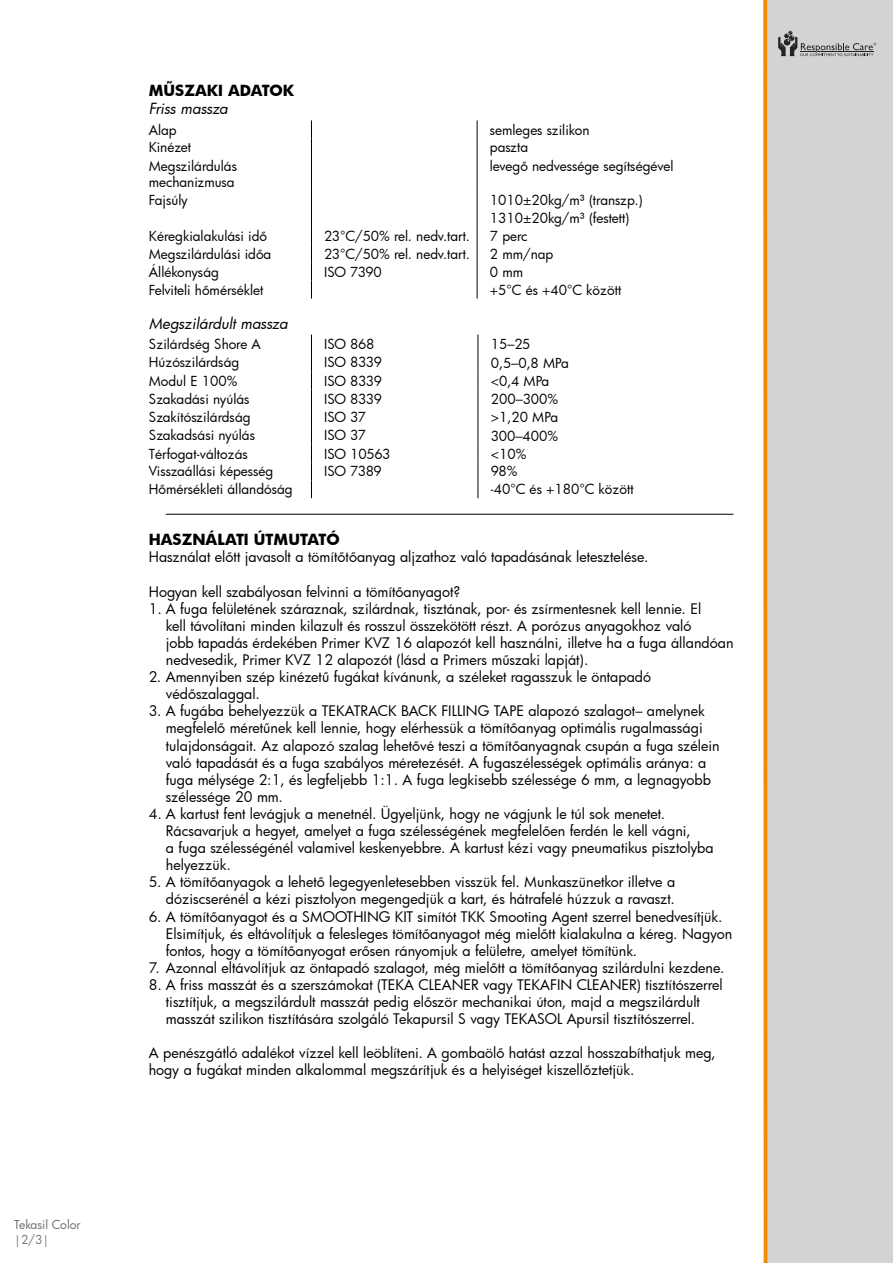
<style>
.page{position:relative;width:893px;height:1263px;background:#fff}
.page>*{position:absolute;margin:0;border:0;box-sizing:border-box;transform-origin:0 0}
.t1{font:700 15px "Futura";color:#000}
.t2{font:italic 15px "Futura";letter-spacing:-.005em;color:#000}
.t3{font:14.25px/17.1px "Futura";color:#000}
.t4{font:13.5px/16.2px "Futura";color:#000}
.t5{font:13.5px "Futura";letter-spacing:-.025em;color:#000}
.t6{font:12px "Futura";letter-spacing:-.005em;color:#6d6e71}
.t7{font:12px "Futura";color:#70747a}
.s1{font-size:14.25px}
</style>
<div class="page">
<svg style="left:763px;top:0;width:4px;height:1263px;background:#f29820"></svg>
<div style="left:767px;top:0;width:126px;height:1263px;background:#d1d3d4"></div>
<hr style="left:166px;top:514px;width:567px;height:1px;background:#000">
<svg style="left:311px;top:120px;width:1px;height:37px"></svg>
<svg style="left:477px;top:120px;width:1px;height:37px"></svg>
<hr style="left:311px;top:157px;width:1px;height:34px;background:#000">
<hr style="left:477px;top:157px;width:1px;height:34px;background:#000">
<svg style="left:311px;top:191px;width:1px;height:108px"></svg>
<svg style="left:477px;top:191px;width:1px;height:108px"></svg>
<svg style="left:311px;top:335px;width:1px;height:163px"></svg>
<svg style="left:478px;top:335px;width:1px;height:163px"></svg>
<svg style="left:778px;top:31px;width:98px;height:25px;background:#aaabac"></svg>
<p class="t6" style="left:14px;top:1216px;width:68px">Tekasil Color</p>
<p class="t7" style="left:14px;top:1231px;width:37px">|2/3|</p>
<p class="t1" style="left:149px;top:80px;width:147px">MŰSZAKI ADATOK</p>
<p class="t2" style="left:149px;top:99px;width:81px">Friss massza</p>
<p class="t4" style="left:149px;top:121px;width:29px">Alap</p>
<p class="t4" style="left:490px;top:121px;width:101px">semleges szilikon</p>
<p class="t4" style="left:149px;top:139px;width:44px">Kinézet</p>
<p class="t4" style="left:490px;top:139px;width:40px">paszta</p>
<p class="t4" style="left:149px;top:158px;width:90px">Megszilárdulás mechanizmusa</p>
<p class="t4" style="left:490px;top:158px;width:185px">levegő nedvessége segítségével</p>
<p class="t4" style="left:149px;top:192px;width:41px">Fajsúly</p>
<p class="t4" style="left:490px;top:191px;width:154px;line-height:17.9px">1010±20kg/m³ (transzp.)<br>1310±20kg/m³ (festett)</p>
<p class="t4" style="left:149px;top:228px;width:120px">Kéregkialakulási idő</p>
<p class="t4" style="left:324px;top:228px;width:147px">23°C/50% rel. nedv.tart.</p>
<p class="t4" style="left:490px;top:228px;width:39px">7 perc</p>
<p class="t4" style="left:149px;top:246px;width:124px">Megszilárdulási időa</p>
<p class="t4" style="left:324px;top:246px;width:147px">23°C/50% rel. nedv.tart.</p>
<p class="t4" style="left:490px;top:246px;width:65px">2 mm/nap</p>
<p class="t4" style="left:149px;top:263px;width:72px">Állékonyság</p>
<p class="t4" style="left:324px;top:263px;width:59px">ISO 7390</p>
<p class="t4" style="left:490px;top:263px;width:35px">0 mm</p>
<p class="t4" style="left:149px;top:281px;width:116px">Felviteli hőmérséklet</p>
<p class="t4" style="left:490px;top:281px;width:133px">+5°C és +40°C között</p>
<p class="t2" style="left:149px;top:313px;width:140px">Megszilárdult massza</p>
<p class="t4" style="left:149px;top:335px;width:114px">Szilárdség Shore A</p>
<p class="t4" style="left:324px;top:335px;width:52px">ISO 868</p>
<p class="t4" style="left:491px;top:336px;width:41px">15<span class="s1">–</span>25</p>
<p class="t4" style="left:149px;top:354px;width:92px">Húzószilárdság</p>
<p class="t4" style="left:324px;top:354px;width:59px">ISO 8339</p>
<p class="t4" style="left:491px;top:354px;width:80px">0,5<span class="s1">–</span>0,8 MPa</p>
<p class="t4" style="left:149px;top:372px;width:90px">Modul E 100%</p>
<p class="t4" style="left:324px;top:372px;width:59px">ISO 8339</p>
<p class="t4" style="left:491px;top:372px;width:60px">&lt;0,4 MPa</p>
<p class="t4" style="left:149px;top:390px;width:102px">Szakadási nyúlás</p>
<p class="t4" style="left:324px;top:390px;width:59px">ISO 8339</p>
<p class="t4" style="left:491px;top:391px;width:69px">200<span class="s1">–</span>300%</p>
<p class="t4" style="left:149px;top:409px;width:103px">Szakítószilárdság</p>
<p class="t4" style="left:324px;top:409px;width:43px">ISO 37</p>
<p class="t4" style="left:491px;top:409px;width:69px">&gt;1,20 MPa</p>
<p class="t4" style="left:149px;top:427px;width:108px">Szakadsási nyúlás</p>
<p class="t4" style="left:324px;top:427px;width:43px">ISO 37</p>
<p class="t4" style="left:491px;top:427px;width:69px">300<span class="s1">–</span>400%</p>
<p class="t4" style="left:149px;top:445px;width:101px">Térfogat-változás</p>
<p class="t5" style="left:324px;top:444px;width:68px">ISO 10563</p>
<p class="t4" style="left:491px;top:445px;width:37px">&lt;10%</p>
<p class="t4" style="left:149px;top:463px;width:126px">Visszaállási képesség</p>
<p class="t4" style="left:324px;top:463px;width:59px">ISO 7389</p>
<p class="t4" style="left:491px;top:463px;width:28px">98%</p>
<p class="t4" style="left:149px;top:481px;width:145px">Hőmérsékleti állandóság</p>
<p class="t4" style="left:491px;top:481px;width:144px">-40°C és +180°C között</p>
<p class="t1" style="left:149px;top:529px;width:192px">HASZNÁLATI ÚTMUTATÓ</p>
<p class="t3" style="left:149px;top:548px;width:501px">Használat előtt javasolt a tömítőtőanyag aljzathoz való tapadásának letesztelése.</p>
<p class="t3" style="left:149px;top:582px;width:313px">Hogyan kell szabályosan felvinni a tömítőanyagot?</p>
<p class="t3" style="left:166px;top:600px;width:569px;text-indent:-17px">1. A fuga felületének száraznak, szilárdnak, tisztának, por- és zsírmentesnek kell lennie. El<br>kell távolítani minden kilazult és rosszul összekötött részt. A porózus anyagokhoz való<br>jobb tapadás érdekében Primer KVZ 16 alapozót kell használni, illetve ha a fuga állandóan nedvesedik, Primer KVZ 12 alapozót (lásd a Primers műszaki lapját).</p>
<p class="t3" style="left:166px;top:668px;width:487px;text-indent:-17px">2. Amennyiben szép kinézetű fugákat kívánunk, a széleket ragasszuk le öntapadó védőszalaggal.</p>
<p class="t3" style="left:166px;top:702px;width:555px;text-indent:-17px">3. A fugába behelyezzük a TEKATRACK BACK FILLING TAPE alapozó szalagot– amelynek megfelelő méretűnek kell lennie, hogy elérhessük a tömítőanyag optimális rugalmassági tulajdonságait. Az alapozó szalag lehetővé teszi a tömítőanyagnak csupán a fuga szélein való tapadását és a fuga szabályos méretezését. A fugaszélességek optimális aránya: a fuga mélysége 2:1, és legfeljebb 1:1. A fuga legkisebb szélessége 6 mm, a legnagyobb szélessége 20 mm.</p>
<p class="t3" style="left:166px;top:805px;width:549px;text-indent:-17px">4. A kartust fent levágjuk a menetnél. Ügyeljünk, hogy ne vágjunk le túl sok menetet.<br>Rácsavarjuk a hegyet, amelyet a fuga szélességének megfelelően ferdén le kell vágni,<br>a fuga szélességénél valamivel keskenyebbre. A kartust kézi vagy pneumatikus pisztolyba helyezzük.</p>
<p class="t3" style="left:149px;top:873px;width:528px;text-align:right">5. A tömítőanyagok a lehető legegyenletesebben visszük fel. Munkaszünetkor illetve a dóziscserénél a kézi pisztolyon megengedjük a kart, és hátrafelé húzzuk a ravaszt.</p>
<p class="t3" style="left:166px;top:907px;width:568px;text-indent:-17px">6. A tömítőanyagot és a SMOOTHING KIT simítót TKK Smooting Agent szerrel benedvesítjük.<br>Elsimítjuk, és eltávolítjuk a felesleges tömítőanyagot még mielőtt kialakulna a kéreg. Nagyon fontos, hogy a tömítőanyogat erősen rányomjuk a felületre, amelyet tömítünk.</p>
<p class="t3" style="left:149px;top:959px;width:577px">7. Azonnal eltávolítjuk az öntapadó szalagot, még mielőtt a tömítőanyag szilárdulni kezdene.</p>
<p class="t3" style="left:166px;top:976px;width:558px;text-indent:-17px">8. A friss masszát és a szerszámokat (TEKA CLEANER vagy TEKAFIN CLEANER) tisztítószerrel tisztítjuk, a megszilárdult masszát pedig először mechanikai úton, majd a megszilárdult masszát szilikon tisztítására szolgáló Tekapursil S vagy TEKASOL Apursil tisztítószerrel.</p>
<p class="t3" style="left:149px;top:1044px;width:568px">A penészgátló adalékot vízzel kell leöblíteni. A gombaölő hatást azzal hosszabíthatjuk meg, hogy a fugákat minden alkalommal megszárítjuk és a helyiséget kiszellőztetjük.</p>
</div>
